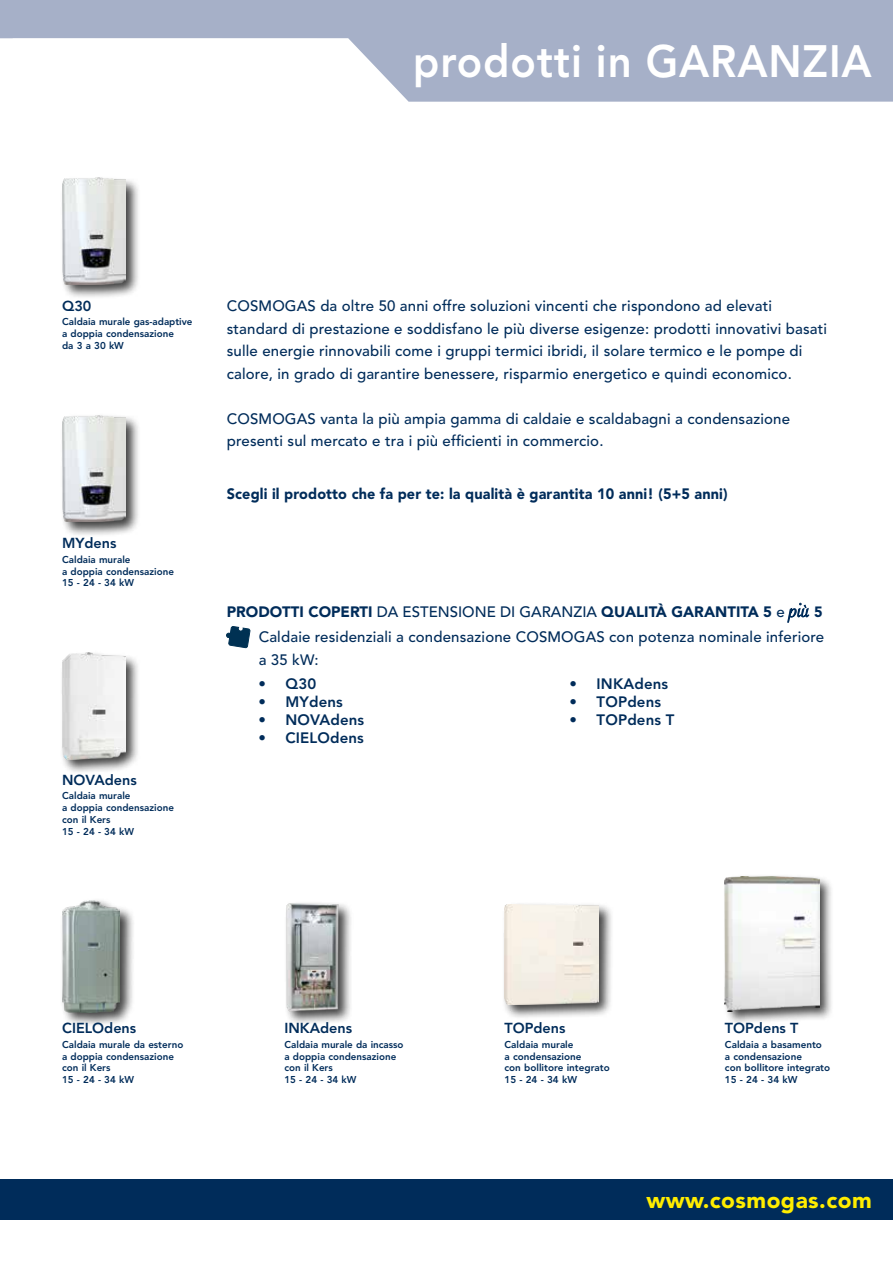
<style>
.page{position:relative;width:893px;height:1263px;background:#fff}
.page>*{position:absolute;margin:0;border:0;box-sizing:border-box;transform-origin:0 0}
.t1{font:800 45px "Avenir LT Std";letter-spacing:.02em;color:#fff;scale:.93 1}
.t2{font:900 22.65px "Avenir LT Std";letter-spacing:.02em;color:#ffed00}
.t3{font:500 15px/22.5px "Avenir LT Std";letter-spacing:.01em;color:#002c5a}
.t4{font:900 15px "Avenir LT Std";letter-spacing:.01em;color:#002c5a;scale:.96 1}
.t5{font:800 15px "Avenir LT Std";letter-spacing:.01em;color:#002c5a}
.t6{font:800 14.4px "Avenir LT Std";color:#002c5a}
.t7{font:800 9.9px/11.9px "Avenir LT Std";color:#002c5a}
.s1{font-weight:900}
.s2{font-family:"Savoye Let Plain";font-weight:400;font-size:28.2px}
.s3{font-weight:900;font-size:14.85px}
</style>
<div class="page">
<svg style="left:0;top:0;width:893px;height:102px;fill:#a6b0c8"></svg>
<div style="left:0;top:0;width:13px;height:38px;background:#a6b0c8"></div>
<div style="left:0;top:1180px;width:893px;height:40px;background:#002c5a"></div>
<div style="left:502px;top:901px;width:112px;height:119px;background:#000;opacity:.75"></div>
<img style="left:504px;top:904px;width:95px;height:101px">
<div style="left:722px;top:873px;width:112px;height:153px;background:#000;opacity:.75"></div>
<img style="left:725px;top:876px;width:94px;height:135px">
<div style="left:60px;top:175px;width:81px;height:125px;background:#000;opacity:.75"></div>
<img style="left:62px;top:178px;width:64px;height:106px">
<div style="left:60px;top:413px;width:81px;height:124px;background:#000;opacity:.75"></div>
<img style="left:62px;top:415px;width:64px;height:107px">
<div style="left:60px;top:651px;width:81px;height:124px;background:#000;opacity:.75"></div>
<img style="left:62px;top:653px;width:63px;height:107px">
<div style="left:60px;top:898px;width:75px;height:129px;background:#000;opacity:.75"></div>
<img style="left:62px;top:900px;width:58px;height:112px">
<div style="left:284px;top:900px;width:70px;height:125px;background:#000;opacity:.75"></div>
<img style="left:284px;top:901px;width:57px;height:112px">
<svg style="left:226px;top:626px;width:24px;height:22px"></svg>
<h1 class="t1" style="left:413px;top:34px;width:494px">prodotti in GARANZIA</h1>
<p class="t6" style="left:62px;top:297px;width:31px">Q30</p>
<p class="t7" style="left:62px;top:316px;width:132px">Caldaia murale gas-adaptive a doppia condensazione<br>da 3 a 30 kW</p>
<p class="t6" style="left:62px;top:535px;width:56px">MYdens</p>
<p class="t7" style="left:62px;top:553px;width:113px">Caldaia murale<br>a doppia condensazione<br>15 - 24 - 34 kW</p>
<p class="t6" style="left:62px;top:771px;width:76px">NOVAdens</p>
<p class="t7" style="left:62px;top:790px;width:113px">Caldaia murale<br>a doppia condensazione con il Kers<br>15 - 24 - 34 kW</p>
<p class="t3" style="left:227px;top:295px;width:602px">COSMOGAS da oltre 50 anni offre soluzioni vincenti che rispondono ad elevati standard di prestazione e soddisfano le più diverse esigenze: prodotti innovativi basati sulle energie rinnovabili come i gruppi termici ibridi, il solare termico e le pompe di calore, in grado di garantire benessere, risparmio energetico e quindi economico.</p>
<p class="t3" style="left:227px;top:408px;width:565px">COSMOGAS vanta la più ampia gamma di caldaie e scaldabagni a condensazione presenti sul mercato e tra i più efficienti in commercio.</p>
<p class="t4" style="left:227px;top:484px;width:523px">Scegli il prodotto che fa per te: la qualità è garantita 10 anni! (5+5 anni)</p>
<p class="t3" style="left:227px;top:599px;width:599px;line-height:25.5px;text-align:right"><span class="s1">PRODOTTI COPERTI</span> DA ESTENSIONE DI GARANZIA <span class="s1">QUALITÀ GARANTITA 5</span> e <span class="s2">più</span> <span class="s3">5<br></span>Caldaie residenziali a condensazione COSMOGAS con potenza nominale inferiore</p>
<p class="t3" style="left:259px;top:649px;width:61px">a 35 kW:</p>
<p class="t5" style="left:258px;top:675px;width:59px">• Q30</p>
<p class="t5" style="left:258px;top:693px;width:86px">• MYdens</p>
<p class="t5" style="left:258px;top:711px;width:107px">• NOVAdens</p>
<p class="t5" style="left:258px;top:729px;width:107px">• CIELOdens</p>
<p class="t5" style="left:570px;top:675px;width:100px">• INKAdens</p>
<p class="t5" style="left:570px;top:693px;width:93px">• TOPdens</p>
<p class="t5" style="left:570px;top:711px;width:106px">• TOPdens T</p>
<p class="t6" style="left:62px;top:1020px;width:76px">CIELOdens</p>
<p class="t7" style="left:62px;top:1038px;width:123px">Caldaia murale da esterno a doppia condensazione con il Kers<br>15 - 24 - 34 kW</p>
<p class="t6" style="left:284px;top:1020px;width:69px">INKAdens</p>
<p class="t7" style="left:284px;top:1038px;width:121px">Caldaia murale da incasso a doppia condensazione con il Kers<br>15 - 24 - 34 kW</p>
<p class="t6" style="left:504px;top:1020px;width:63px">TOPdens</p>
<p class="t7" style="left:504px;top:1038px;width:107px">Caldaia murale<br>a condensazione<br>con bollitore integrato<br>15 - 24 - 34 kW</p>
<p class="t6" style="left:725px;top:1020px;width:75px">TOPdens T</p>
<p class="t7" style="left:725px;top:1038px;width:107px">Caldaia a basamento<br>a condensazione<br>con bollitore integrato<br>15 - 24 - 34 kW</p>
<h2 class="t2" style="left:646px;top:1186px;width:227px">www.cosmogas.com</h2>
</div>
